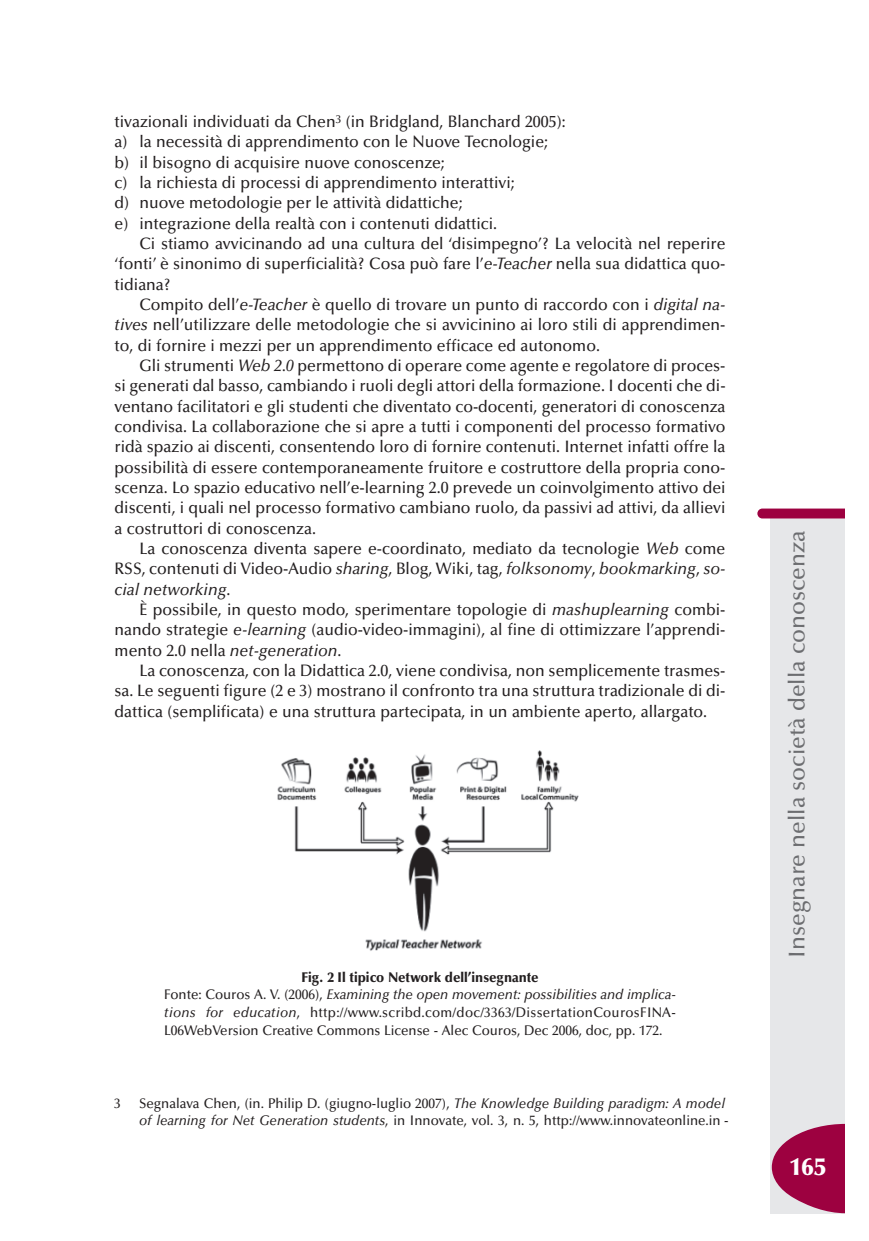
<style>
.page{position:relative;width:869px;height:1241px;background:#fff}
.page>*{position:absolute;margin:0;border:0;box-sizing:border-box;transform-origin:0 0}
.t1{font:900 24.5px "Optima";color:#fff}
.t2{font:500 22.75px "Optima";color:#6c6d70}
.t3{font:500 16.62px "Optima";color:#231f20;scale:.95 1}
.t4{font:italic 500 16.62px "Optima";color:#231f20;scale:.95 1}
.t5{font:500 14px/17.7px "Optima";color:#231f20;scale:.95 1}
.s1{font-style:italic}
.s2{font-style:normal}
.s3{font-weight:900}
</style>
<div class="page">
<div style="left:770px;top:516px;width:74px;height:697px;background:#e6e7e9"></div>
<div style="left:757px;top:508px;width:97px;height:10px;background:#9d0140;border-radius:5px"></div>
<svg style="left:771px;top:1123px;width:74px;height:89px"></svg>
<div style="left:845px;top:496px;width:23px;height:724px;background:#fff"></div>
<img style="left:277px;top:750px;width:302px;height:201px">
<p class="t3" style="left:115px;top:115px;width:476px">tivazionali individuati da Chen<sup>3</sup> (in Bridgland, Blanchard 2005):</p>
<p class="t3" style="left:115px;top:135px;width:457px">a) la necessità di apprendimento con le Nuove Tecnologie;</p>
<p class="t3" style="left:115px;top:156px;width:349px">b) il bisogno di acquisire nuove conoscenze;</p>
<p class="t3" style="left:115px;top:176px;width:422px">c) la richiesta di processi di apprendimento interattivi;</p>
<p class="t3" style="left:115px;top:196px;width:367px">d) nuove metodologie per le attività didattiche;</p>
<p class="t3" style="left:115px;top:216px;width:404px">e) integrazione della realtà con i contenuti didattici.</p>
<p class="t3" style="left:139px;top:237px;width:618px">Ci stiamo avvicinando ad una cultura del ‘disimpegno’? La velocità nel reperire</p>
<p class="t3" style="left:115px;top:257px;width:644px">‘fonti’ è sinonimo di superficialità? Cosa può fare l’<span class="s1">e-Teacher</span> nella sua didattica quo-</p>
<p class="t3" style="left:115px;top:277px;width:61px">tidiana?</p>
<p class="t3" style="left:139px;top:298px;width:618px">Compito dell’<span class="s1">e-Teacher</span> è quello di trovare un punto di raccordo con i <span class="s1">digital na-</span></p>
<p class="t3" style="left:115px;top:318px;width:644px"><span class="s1">tives</span> nell’utilizzare delle metodologie che si avvicinino ai loro stili di apprendimen-</p>
<p class="t3" style="left:115px;top:338px;width:512px">to, di fornire i mezzi per un apprendimento efficace ed autonomo.</p>
<p class="t3" style="left:139px;top:359px;width:618px">Gli strumenti <span class="s1">Web 2.0</span> permettono di operare come agente e regolatore di proces-</p>
<p class="t3" style="left:115px;top:379px;width:644px">si generati dal basso, cambiando i ruoli degli attori della formazione. I docenti che di-</p>
<p class="t3" style="left:115px;top:399px;width:644px">ventano facilitatori e gli studenti che diventato co-docenti, generatori di conoscenza</p>
<p class="t3" style="left:115px;top:420px;width:644px">condivisa. La collaborazione che si apre a tutti i componenti del processo formativo</p>
<p class="t3" style="left:115px;top:440px;width:644px">ridà spazio ai discenti, consentendo loro di fornire contenuti. Internet infatti offre la</p>
<p class="t3" style="left:115px;top:460px;width:644px">possibilità di essere contemporaneamente fruitore e costruttore della propria cono-</p>
<p class="t3" style="left:115px;top:481px;width:644px">scenza. Lo spazio educativo nell’e-learning 2.0 prevede un coinvolgimento attivo dei</p>
<p class="t3" style="left:115px;top:501px;width:644px">discenti, i quali nel processo formativo cambiano ruolo, da passivi ad attivi, da allievi</p>
<p class="t3" style="left:115px;top:521px;width:213px">a costruttori di conoscenza.</p>
<p class="t3" style="left:139px;top:542px;width:618px">La conoscenza diventa sapere e-coordinato, mediato da tecnologie <span class="s1">Web</span> come</p>
<p class="t3" style="left:115px;top:562px;width:644px">RSS, contenuti di Video-Audio <span class="s1">sharing</span>, Blog, Wiki, tag, <span class="s1">folksonomy</span>, <span class="s1">bookmarking</span>, <span class="s1">so-</span></p>
<p class="t4" style="left:115px;top:582px;width:123px">cial networking<span class="s2">.</span></p>
<p class="t3" style="left:139px;top:602px;width:618px">È possibile, in questo modo, sperimentare topologie di <span class="s1">mashuplearning</span> combi-</p>
<p class="t3" style="left:115px;top:623px;width:644px">nando strategie <span class="s1">e-learning</span> (audio-video-immagini), al fine di ottimizzare l’apprendi-</p>
<p class="t3" style="left:115px;top:643px;width:240px">mento 2.0 nella <span class="s1">net-generation</span>.</p>
<p class="t3" style="left:139px;top:663px;width:618px">La conoscenza, con la Didattica 2.0, viene condivisa, non semplicemente trasmes-</p>
<p class="t3" style="left:115px;top:684px;width:644px">sa. Le seguenti figure (2 e 3) mostrano il confronto tra una struttura tradizionale di di-</p>
<p class="t3" style="left:115px;top:704px;width:625px">dattica (semplificata) e una struttura partecipata, in un ambiente aperto, allargato.</p>
<p class="t5" style="left:164px;top:969px;width:539px;text-indent:137px"><span class="s3">Fig. 2 Il tipico Network dell’insegnante<br></span>Fonte: Couros A. V. (2006), <span class="s1">Examining the open movement: possibilities and implica&shy;tions for education</span>, http://www.scribd.com/doc/3363/Dissertation CourosFINA - L06Web Version Creative Commons License - Alec Couros, Dec 2006, doc, pp. 172.</p>
<p class="t5" style="left:114px;top:1095px;width:9px">3</p>
<p class="t5" style="left:139px;top:1095px;width:621px">Segnalava Chen, (in. Philip D. (giugno-luglio 2007), <span class="s1">The Knowledge Building paradigm: A model of learning for Net Generation students</span>, in Innovate, vol. 3, n. 5, http://www.inno vate on li ne.in -</p>
<p class="t2" style="left:787px;top:957px;width:428px;rotate:-90deg">Insegnare nella società della conoscenza</p>
<p class="t1" style="left:789px;top:1156px;width:38px">165</p>
</div>
